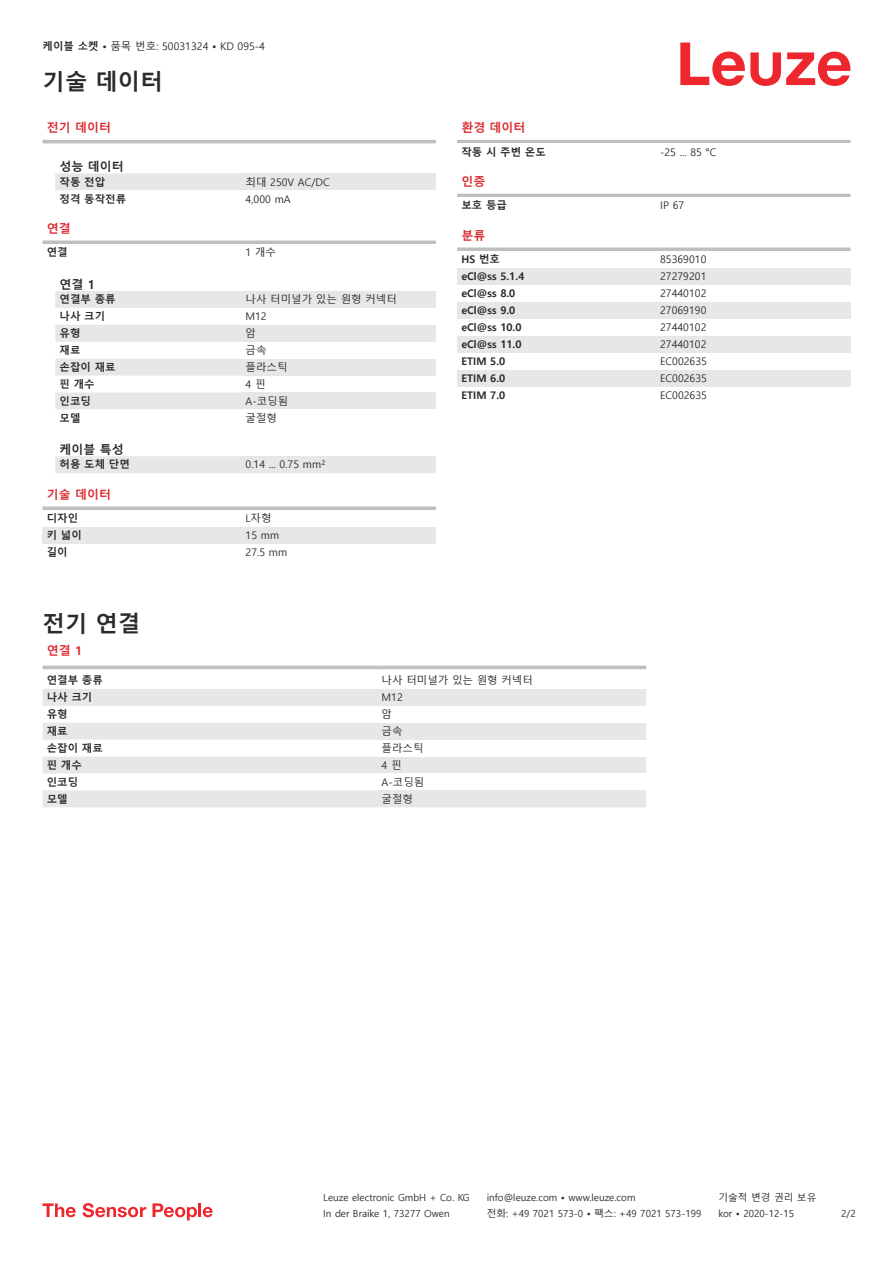
<style>
.page{position:relative;width:893px;height:1263px;background:#fff}
.page>*{position:absolute;margin:0;border:0;box-sizing:border-box;transform-origin:0 0}
.t1{font:700 22.5px "Malgun Gothic";color:#2b292a}
.t2{font:700 12px "Malgun Gothic";color:#db2a30}
.t3{font:700 12px "Malgun Gothic";color:#2b292a}
.t4{font:10.5px "Malgun Gothic";color:#2b292a}
.t5{font:700 10.5px "Malgun Gothic";color:#2b292a}
.t6{font:9.75px "Malgun Gothic";color:#2b292a}
.s1{font-weight:700}
</style>
<div class="page">
<svg style="left:680px;top:43px;width:170px;height:43px"></svg>
<svg style="left:55px;top:173px;width:187px;height:300px"></svg>
<hr style="left:43px;top:140px;width:393px;height:3px;background:#bdbfc1">
<div style="left:242px;top:173px;width:194px;height:17px;background:#e6e7e9"></div>
<div style="left:43px;top:224px;width:393px;height:18px;background:#fff"></div>
<svg style="left:43px;top:240px;width:393px;height:4px;background:#c5c7c8"></svg>
<div style="left:43px;top:244px;width:199px;height:17px;background:#fff"></div>
<div style="left:242px;top:291px;width:194px;height:17px;background:#e6e7e9"></div>
<div style="left:242px;top:325px;width:194px;height:17px;background:#e6e7e9"></div>
<div style="left:242px;top:359px;width:194px;height:17px;background:#e6e7e9"></div>
<div style="left:242px;top:392px;width:194px;height:17px;background:#e6e7e9"></div>
<div style="left:242px;top:456px;width:194px;height:17px;background:#e6e7e9"></div>
<svg style="left:43px;top:506px;width:393px;height:4px;background:#c5c6c8"></svg>
<div style="left:43px;top:527px;width:199px;height:17px;background:#e6e7e9"></div>
<div style="left:242px;top:527px;width:194px;height:17px;background:#e6e7e9"></div>
<svg style="left:43px;top:665px;width:603px;height:5px"></svg>
<svg style="left:43px;top:689px;width:335px;height:118px;fill:#e6e7e9"></svg>
<hr style="left:43px;top:666px;width:335px;height:3px;background:#bdbfc1">
<hr style="left:378px;top:666px;width:268px;height:3px;background:#bdbfc1">
<div style="left:378px;top:689px;width:268px;height:17px;background:#e6e7e9"></div>
<div style="left:378px;top:723px;width:268px;height:17px;background:#e6e7e9"></div>
<div style="left:378px;top:756px;width:268px;height:17px;background:#e6e7e9"></div>
<div style="left:378px;top:790px;width:268px;height:17px;background:#e6e7e9"></div>
<hr style="left:457px;top:140px;width:393px;height:3px;background:#bdbfc1">
<hr style="left:457px;top:194px;width:393px;height:3px;background:#bdbfc1">
<svg style="left:457px;top:247px;width:393px;height:4px;background:#c5c7c8"></svg>
<div style="left:457px;top:268px;width:200px;height:17px;background:#e6e7e9"></div>
<div style="left:657px;top:268px;width:193px;height:17px;background:#e6e7e9"></div>
<div style="left:457px;top:302px;width:200px;height:17px;background:#e6e7e9"></div>
<div style="left:657px;top:302px;width:193px;height:17px;background:#e6e7e9"></div>
<div style="left:457px;top:336px;width:200px;height:17px;background:#e6e7e9"></div>
<div style="left:657px;top:336px;width:193px;height:17px;background:#e6e7e9"></div>
<div style="left:457px;top:370px;width:200px;height:16px;background:#e6e7e9"></div>
<div style="left:657px;top:370px;width:193px;height:16px;background:#e6e7e9"></div>
<svg style="left:43px;top:1203px;width:33px;height:14px"></svg>
<svg style="left:83px;top:1203px;width:63px;height:14px"></svg>
<svg style="left:153px;top:1203px;width:44px;height:17px"></svg>
<hr style="left:198px;top:1203px;width:3px;height:14px;background:#ed272d">
<svg style="left:203px;top:1207px;width:10px;height:10px"></svg>
<p class="t4" style="left:43px;top:41px;width:224px"><span class="s1">케이블 소켓 •</span> 품목 번호: 50031324 <span class="s1">•</span> KD 095-4</p>
<h1 class="t1" style="left:43px;top:69px;width:122px">기술 데이터</h1>
<p class="t2" style="left:47px;top:121px;width:66px">전기 데이터</p>
<p class="t3" style="left:60px;top:160px;width:66px">성능 데이터</p>
<p class="t5" style="left:60px;top:176px;width:47px">작동 전압</p>
<p class="t4" style="left:246px;top:176px;width:86px">최대 250V AC/DC</p>
<p class="t5" style="left:60px;top:192px;width:68px">정격 동작전류</p>
<p class="t4" style="left:246px;top:193px;width:47px">4,000 mA</p>
<p class="t2" style="left:47px;top:221px;width:25px">연결</p>
<p class="t5" style="left:47px;top:246px;width:22px">연결</p>
<p class="t4" style="left:246px;top:247px;width:32px">1 개수</p>
<p class="t3" style="left:60px;top:277px;width:37px">연결 1</p>
<p class="t5" style="left:60px;top:293px;width:58px">연결부 종류</p>
<p class="t4" style="left:246px;top:293px;width:153px">나사 터미널가 있는 원형 커넥터</p>
<p class="t5" style="left:60px;top:310px;width:47px">나사 크기</p>
<p class="t4" style="left:246px;top:310px;width:23px">M12</p>
<p class="t5" style="left:60px;top:327px;width:22px">유형</p>
<p class="t4" style="left:246px;top:327px;width:12px">암</p>
<p class="t5" style="left:60px;top:344px;width:22px">재료</p>
<p class="t4" style="left:246px;top:344px;width:22px">금속</p>
<p class="t5" style="left:60px;top:361px;width:58px">손잡이 재료</p>
<p class="t4" style="left:246px;top:361px;width:43px">플라스틱</p>
<p class="t5" style="left:60px;top:378px;width:37px">핀 개수</p>
<p class="t4" style="left:246px;top:378px;width:21px">4 핀</p>
<p class="t5" style="left:60px;top:395px;width:33px">인코딩</p>
<p class="t4" style="left:246px;top:395px;width:44px">A-코딩됨</p>
<p class="t5" style="left:60px;top:412px;width:22px">모델</p>
<p class="t4" style="left:246px;top:412px;width:33px">굴절형</p>
<p class="t3" style="left:60px;top:443px;width:66px">케이블 특성</p>
<p class="t5" style="left:60px;top:458px;width:72px">허용 도체 단면</p>
<p class="t4" style="left:246px;top:459px;width:81px">0.14 ... 0.75 mm²</p>
<p class="t2" style="left:47px;top:487px;width:66px">기술 데이터</p>
<p class="t5" style="left:47px;top:512px;width:33px">디자인</p>
<p class="t4" style="left:246px;top:512px;width:28px">L자형</p>
<p class="t5" style="left:47px;top:529px;width:37px">키 넓이</p>
<p class="t4" style="left:246px;top:529px;width:35px">15 mm</p>
<p class="t5" style="left:47px;top:546px;width:22px">길이</p>
<p class="t4" style="left:246px;top:546px;width:43px">27.5 mm</p>
<p class="t2" style="left:461px;top:121px;width:66px">환경 데이터</p>
<p class="t5" style="left:461px;top:146px;width:86px">작동 시 주변 온도</p>
<p class="t4" style="left:660px;top:146px;width:58px">-25 ... 85 °C</p>
<p class="t2" style="left:461px;top:175px;width:25px">인증</p>
<p class="t5" style="left:461px;top:199px;width:47px">보호 등급</p>
<p class="t4" style="left:660px;top:200px;width:26px">IP 67</p>
<p class="t2" style="left:461px;top:228px;width:25px">분류</p>
<p class="t5" style="left:461px;top:253px;width:40px">HS 번호</p>
<p class="t4" style="left:660px;top:253px;width:48px">85369010</p>
<p class="t5" style="left:461px;top:270px;width:64px">eCl@ss 5.1.4</p>
<p class="t4" style="left:660px;top:270px;width:48px">27279201</p>
<p class="t5" style="left:461px;top:287px;width:55px">eCl@ss 8.0</p>
<p class="t4" style="left:660px;top:287px;width:48px">27440102</p>
<p class="t5" style="left:461px;top:304px;width:55px">eCl@ss 9.0</p>
<p class="t4" style="left:660px;top:304px;width:48px">27069190</p>
<p class="t5" style="left:461px;top:321px;width:62px">eCl@ss 10.0</p>
<p class="t4" style="left:660px;top:321px;width:48px">27440102</p>
<p class="t5" style="left:461px;top:338px;width:62px">eCl@ss 11.0</p>
<p class="t4" style="left:660px;top:338px;width:48px">27440102</p>
<p class="t5" style="left:461px;top:355px;width:45px">ETIM 5.0</p>
<p class="t4" style="left:660px;top:355px;width:48px">EC002635</p>
<p class="t5" style="left:461px;top:372px;width:45px">ETIM 6.0</p>
<p class="t4" style="left:660px;top:372px;width:48px">EC002635</p>
<p class="t5" style="left:461px;top:389px;width:45px">ETIM 7.0</p>
<p class="t4" style="left:660px;top:389px;width:48px">EC002635</p>
<h1 class="t1" style="left:43px;top:611px;width:99px">전기 연결</h1>
<p class="t2" style="left:47px;top:643px;width:37px">연결 1</p>
<p class="t5" style="left:47px;top:674px;width:58px">연결부 종류</p>
<p class="t4" style="left:382px;top:674px;width:153px">나사 터미널가 있는 원형 커넥터</p>
<p class="t5" style="left:47px;top:691px;width:47px">나사 크기</p>
<p class="t4" style="left:382px;top:691px;width:23px">M12</p>
<p class="t5" style="left:47px;top:708px;width:22px">유형</p>
<p class="t4" style="left:382px;top:708px;width:12px">암</p>
<p class="t5" style="left:47px;top:725px;width:22px">재료</p>
<p class="t4" style="left:382px;top:725px;width:22px">금속</p>
<p class="t5" style="left:47px;top:742px;width:58px">손잡이 재료</p>
<p class="t4" style="left:382px;top:742px;width:43px">플라스틱</p>
<p class="t5" style="left:47px;top:759px;width:37px">핀 개수</p>
<p class="t4" style="left:382px;top:759px;width:21px">4 핀</p>
<p class="t5" style="left:47px;top:776px;width:33px">인코딩</p>
<p class="t4" style="left:382px;top:776px;width:44px">A-코딩됨</p>
<p class="t5" style="left:47px;top:793px;width:22px">모델</p>
<p class="t4" style="left:382px;top:793px;width:33px">굴절형</p>
<p class="t6" style="left:323px;top:1192px;width:148px">Leuze electronic GmbH + Co. KG</p>
<p class="t6" style="left:487px;top:1192px;width:150px">info@leuze.com • www.leuze.com</p>
<p class="t6" style="left:718px;top:1192px;width:100px">기술적 변경 권리 보유</p>
<p class="t6" style="left:323px;top:1208px;width:128px">In der Braike 1, 73277 Owen</p>
<p class="t6" style="left:487px;top:1208px;width:216px">전화: +49 7021 573-0 • 팩스: +49 7021 573-199</p>
<p class="t6" style="left:718px;top:1208px;width:77px">kor • 2020-12-15</p>
<p class="t6" style="left:841px;top:1208px;width:16px">2 /2</p>
</div>
